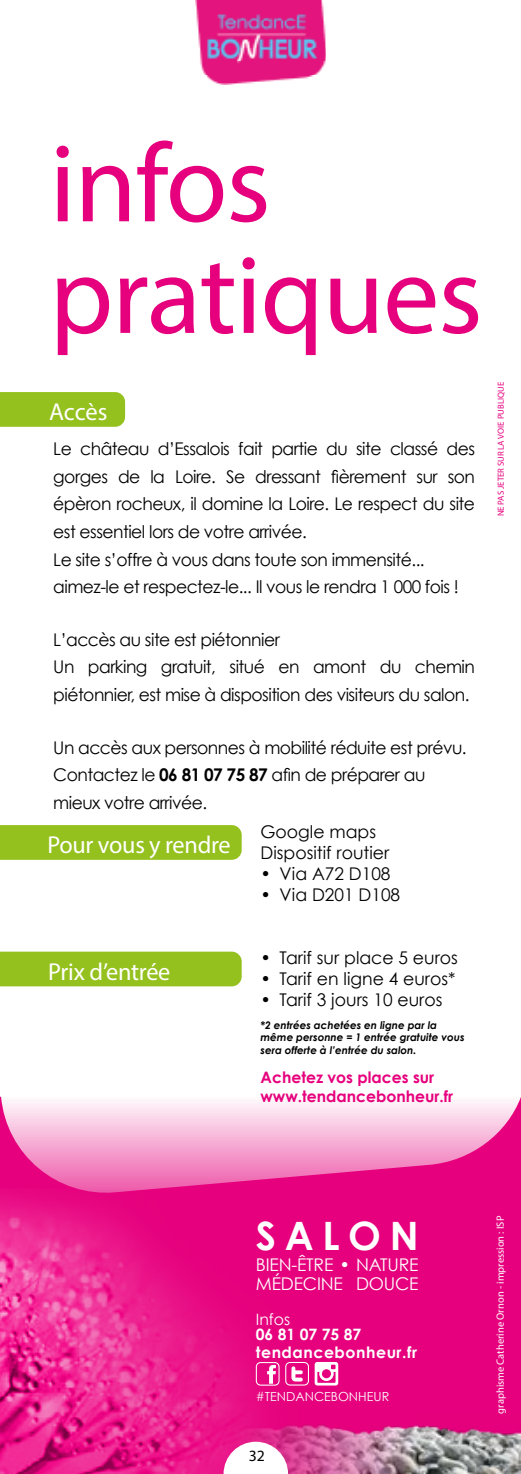
<style>
.page{position:relative;width:521px;height:1474px;background:#fff}
.page>*{position:absolute;margin:0;border:0;box-sizing:border-box;transform-origin:0 0}
.t1{font:112px/111.5px "Myriad Pro";letter-spacing:-.01em;color:#e6007d}
.t2{font:700 39.02px "Century Gothic";letter-spacing:.22em;color:#fff}
.t3{font:24.5px "Myriad Pro";letter-spacing:-.01em;color:#fff}
.t4{font:17.5px/27.7px "Century Gothic";letter-spacing:-.03em;color:#000}
.t5{font:17.5px "Century Gothic";color:#000}
.t6{font:17.5px/19.6px "Century Gothic";letter-spacing:-.01em;color:#fff}
.t7{font:700 15.75px/18.9px "Century Gothic";color:#e6007d}
.t8{font:700 15.75px/17.3px "Century Gothic";letter-spacing:.035em;color:#fff}
.t9{font:15.75px "Century Gothic";color:#fff}
.t10{font:15.75px "Myriad Pro";color:#000}
.t11{font:12.6px "Century Gothic";color:#fff}
.t12{font:italic 700 10.5px/12.6px "Century Gothic";color:#000}
.t13{font:10.5px "Myriad Pro";color:#fff}
.t14{font:8.75px "Myriad Pro";color:#e6007d}
.s1{font-weight:700}
</style>
<div class="page">
<svg style="left:0;top:1096px;width:521px;height:317px;background:#ec48a1"></svg>
<img style="left:313px;top:1413px;width:208px;height:60px">
<img style="left:195px;top:0;width:130px;height:85px">
<img style="left:0;top:1150px;width:313px;height:323px">
<svg style="left:256px;top:1361px;width:53px;height:24px"></svg>
<svg style="left:315px;top:1361px;width:23px;height:24px"></svg>
<svg style="left:224px;top:1441px;width:64px;height:32px"></svg>
<div style="left:0;top:392px;width:125px;height:35px;background:#95c11f"></div>
<div style="left:0;top:825px;width:242px;height:34px;background:#95c11f"></div>
<div style="left:0;top:951px;width:242px;height:35px;background:#95c11f"></div>
<h1 class="t1" style="left:50px;top:126px;width:434px">infos pratiques</h1>
<h3 class="t3" style="left:49px;top:396px;width:60px">Accès</h3>
<p class="t4" style="left:53px;top:434px;width:423px">Le château d’Essalois fait partie du site classé des gorges de la Loire. Se dressant fièrement sur son épèron rocheux, il domine la Loire. Le respect du site est essentiel lors de votre arrivée.<br>Le site s’offre à vous dans toute son immensité... aimez-le et respectez-le... Il vous le rendra 1 000 fois !</p>
<p class="t4" style="left:53px;top:625px;width:423px">L’accès au site est piétonnier<br>Un parking gratuit, situé en amont du chemin piétonnier, est mise à disposition des visiteurs du salon.</p>
<p class="t4" style="left:53px;top:733px;width:415px">Un accès aux personnes à mobilité réduite est prévu.</p>
<p class="t4" style="left:53px;top:761px;width:374px">Contactez le <span class="s1">06 81 07 75 87</span> afin de préparer au</p>
<p class="t4" style="left:53px;top:788px;width:155px">mieux votre arrivée.</p>
<p class="t5" style="left:260px;top:821px;width:117px">Google maps</p>
<p class="t5" style="left:260px;top:842px;width:130px">Dispositif routier</p>
<p class="t5" style="left:260px;top:863px;width:132px">• Via A72 D108</p>
<p class="t5" style="left:260px;top:884px;width:141px">• Via D201 D108</p>
<h3 class="t3" style="left:47px;top:829px;width:185px">Pour vous y rendre</h3>
<p class="t14" style="left:495px;top:516px;width:136px;rotate:-90deg">NE PAS JETER SUR LA VOIE PUBLIQUE</p>
<h3 class="t3" style="left:48px;top:956px;width:124px">Prix d’entrée</h3>
<p class="t5" style="left:260px;top:947px;width:199px">• Tarif sur place 5 euros</p>
<p class="t5" style="left:260px;top:968px;width:197px">• Tarif en ligne 4 euros*</p>
<p class="t5" style="left:260px;top:989px;width:183px">• Tarif 3 jours 10 euros</p>
<p class="t12" style="left:260px;top:1018px;width:206px">*2 entrées achetées en ligne par la même personne = 1 entrée gratuite vous sera offerte à l’entrée du salon.</p>
<p class="t7" style="left:260px;top:1067px;width:194px">Achetez vos places sur www.tendancebonheur.fr</p>
<h2 class="t2" style="left:256px;top:1211px;width:164px">SALON</h2>
<p class="t6" style="left:256px;top:1254px;width:164px">BIEN-ÊTRE • NATURE<br>MÉDECINE DOUCE</p>
<p class="t9" style="left:256px;top:1309px;width:36px">Infos</p>
<p class="t8" style="left:256px;top:1325px;width:163px">06 81 07 75 87 tendancebonheur.fr</p>
<p class="t11" style="left:256px;top:1388px;width:135px">#TENDANCEBONHEUR</p>
<p class="t10" style="left:249px;top:1445px;width:18px">32</p>
<p class="t13" style="left:494px;top:1413px;width:199px;rotate:-90deg">graphisme Catherine Ornon - impression : ISP</p>
</div>
